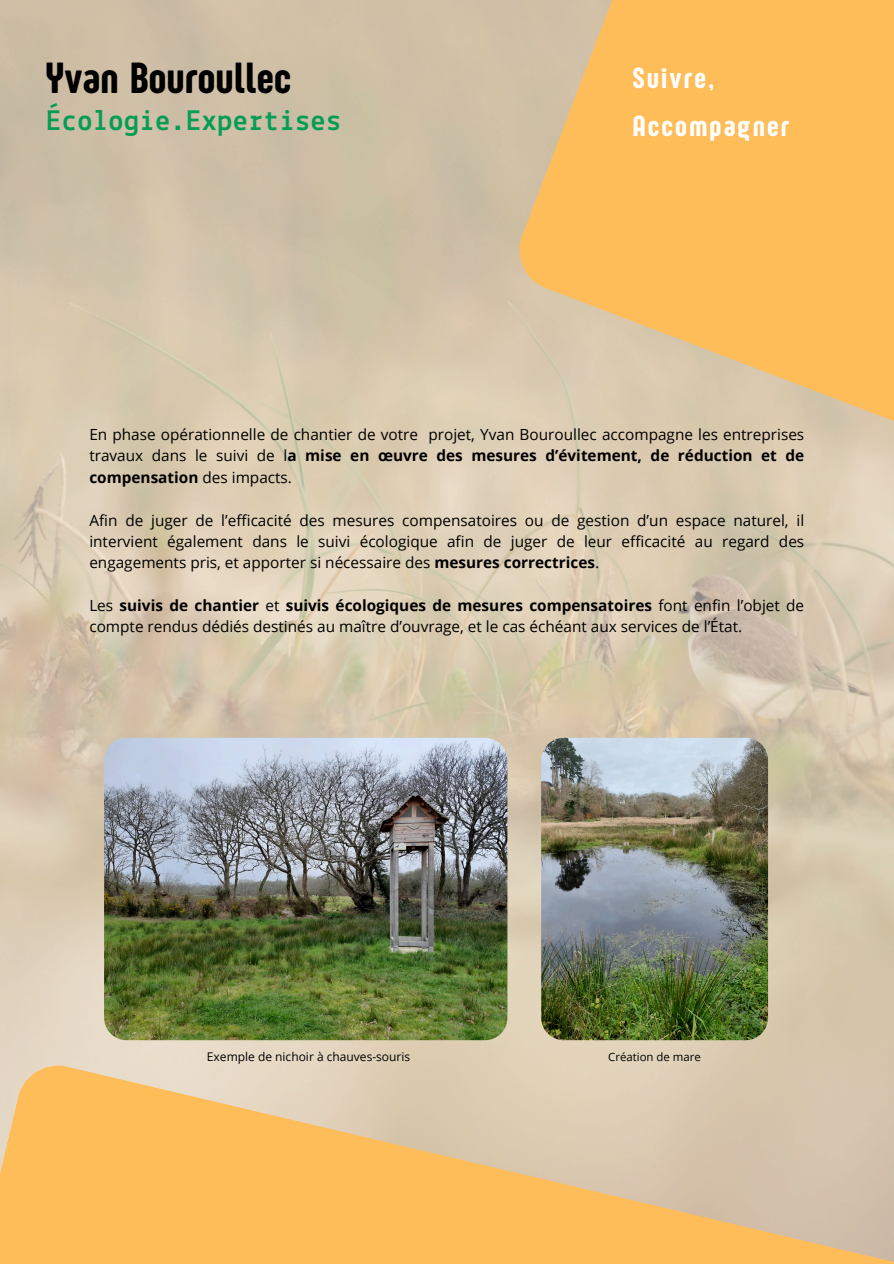
<style>
.page{position:relative;width:894px;height:1264px;background:#fff}
.page>*{position:absolute;margin:0;border:0;box-sizing:border-box;transform-origin:0 0}
.t1{font:45px "Sugo Pro Display";letter-spacing:.02em;color:#000}
.t2{font:700 30px "Lekton";letter-spacing:.02em;color:#059d54}
.t3{font:30px/47.2px "Sugo Pro Display";letter-spacing:.09em;color:#fff}
.t4{font:15.3px/21.3px "Open Sans";color:#000;text-align:justify}
.t5{font:12px "Open Sans";color:#000}
.t6{font:11.4px "Open Sans";color:#000}
.s1{font-weight:700}
</style>
<div class="page">
<img style="left:0;top:0;width:893px;height:1064px">
<svg style="left:0;top:1064px;width:893px;height:199px;fill:#ffbd59"></svg>
<svg style="left:518px;top:0;width:375px;height:525px;fill:#ffbd59"></svg>
<img style="left:541px;top:737px;width:226px;height:303px;border-radius:22px">
<img style="left:104px;top:737px;width:403px;height:303px;border-radius:22px">
<p class="t1" style="left:46px;top:52px;width:246px">Yvan Bouroullec</p>
<p class="t2" style="left:46px;top:107px;width:296px">Écologie.Expertises</p>
<h3 class="t3" style="left:632px;top:55px;width:158px">Suivre,<br>Accompagner</h3>
<h1 class="t4" style="left:89px;top:423px;width:716px">En phase opérationnelle de chantier de votre projet, Yvan Bouroullec accompagne les entreprises travaux dans le suivi de l<span class="s1">a mise en œuvre des mesures d’évitement, de réduction et de compensation</span> des impacts.</h1>
<h2 class="t4" style="left:89px;top:509px;width:716px">Afin de juger de l’efficacité des mesures compensatoires ou de gestion d’un espace naturel, il intervient également dans le suivi écologique afin de juger de leur efficacité au regard des engagements pris, et apporter si nécessaire des <span class="s1">mesures correctrices</span>.</h2>
<h4 class="t4" style="left:89px;top:594px;width:716px">Les <span class="s1">suivis de chantier</span> et <span class="s1">suivis écologiques de mesures compensatoires</span> font enfin l’objet de compte rendus dédiés destinés au maître d’ouvrage, et le cas échéant aux services de l’État.</h4>
<h4 class="t5" style="left:207px;top:1048px;width:205px">Exemple de nichoir à chauves-souris</h4>
<h4 class="t6" style="left:608px;top:1048px;width:94px">Création de mare</h4>
</div>
